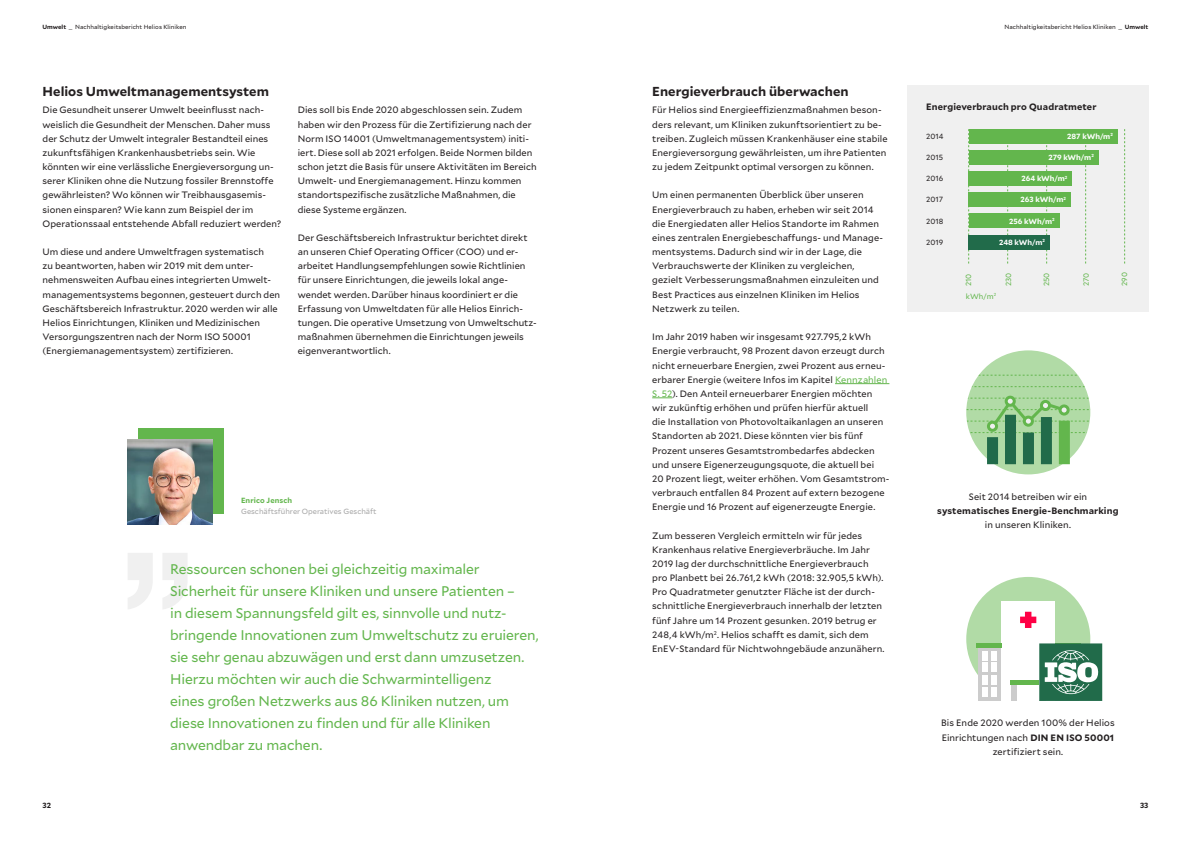
<style>
.page{position:relative;width:1191px;height:842px;background:#fff}
.page>*{position:absolute;margin:0;border:0;box-sizing:border-box;transform-origin:0 0}
.t1{font:14px/22px "Mallory";letter-spacing:-.01em;color:#63b64d}
.t2{font:700 13px "Mallory";color:#231f20}
.t3{font:9.2px/14.2px "Mallory";letter-spacing:.005em;color:#231f20}
.t4{font:700 9.2px "Mallory";letter-spacing:.015em;color:#231f20}
.t5{font:700 7.5px "Mallory";letter-spacing:-.005em;color:#fff}
.t6{font:7.5px "Mallory";color:#a7a7a7}
.t7{font:7.5px "Mallory";color:#231f20}
.t8{font:7.5px "Mallory";color:#63b64d}
.t9{font:700 7.5px "Mallory";letter-spacing:.015em;color:#63b64d}
.t10{font:700 7.5px "Mallory";color:#231f20}
.t11{font:6px "Mallory";letter-spacing:.005em;color:#231f20}
.s1{font-weight:700}
.s2{color:#63b64d}
</style>
<div class="page">
<div style="left:907px;top:85px;width:241px;height:227px;background:#f0f0f0"></div>
<div style="left:966px;top:350px;width:124px;height:124px;background:#b1dba6;border-radius:50%"></div>
<svg style="left:971px;top:386px;width:114px;height:1px"></svg>
<svg style="left:978px;top:375px;width:101px;height:1px"></svg>
<svg style="left:968px;top:143px;width:1px;height:120px"></svg>
<svg style="left:1007px;top:143px;width:1px;height:120px"></svg>
<svg style="left:1046px;top:143px;width:1px;height:120px"></svg>
<svg style="left:1085px;top:143px;width:1px;height:120px"></svg>
<svg style="left:1124px;top:129px;width:1px;height:134px"></svg>
<hr style="left:835px;top:383px;width:54px;height:1px;background:#63b64d">
<svg style="left:652px;top:398px;width:20px;height:1px"></svg>
<div style="left:966px;top:577px;width:124px;height:124px;background:#b1dba6;border-radius:50%"></div>
<div style="left:968px;top:129px;width:149px;height:14px;background:#63b64d"></div>
<div style="left:968px;top:150px;width:130px;height:14px;background:#63b64d"></div>
<div style="left:968px;top:171px;width:103px;height:15px;background:#63b64d"></div>
<div style="left:968px;top:193px;width:103px;height:14px;background:#63b64d"></div>
<div style="left:968px;top:214px;width:91px;height:14px;background:#63b64d"></div>
<div style="left:968px;top:235px;width:81px;height:14px;background:#216b4a"></div>
<div style="left:978px;top:646px;width:23px;height:55px;background:#ccc"></div>
<div style="left:1001px;top:602px;width:54px;height:99px;background:#fff"></div>
<div style="left:982px;top:663px;width:6px;height:9px;background:#fff"></div>
<div style="left:991px;top:663px;width:6px;height:9px;background:#fff"></div>
<div style="left:982px;top:651px;width:6px;height:9px;background:#fff"></div>
<div style="left:991px;top:651px;width:6px;height:9px;background:#fff"></div>
<div style="left:982px;top:687px;width:6px;height:9px;background:#fff"></div>
<div style="left:991px;top:687px;width:6px;height:9px;background:#fff"></div>
<div style="left:982px;top:675px;width:6px;height:9px;background:#fff"></div>
<div style="left:991px;top:675px;width:6px;height:9px;background:#fff"></div>
<div style="left:1010px;top:681px;width:6px;height:20px;background:#ccc"></div>
<hr style="left:1010px;top:680px;width:35px;height:4px;background:#63b64d">
<hr style="left:976px;top:643px;width:25px;height:4px;background:#63b64d">
<svg style="left:1020px;top:612px;width:16px;height:16px"></svg>
<svg style="left:966px;top:397px;width:124px;height:36px"></svg>
<svg style="left:1006px;top:397px;width:8px;height:8px"></svg>
<div style="left:1004px;top:395px;width:12px;height:12px;border:3px solid #63b64d;border-radius:50%"></div>
<svg style="left:988px;top:422px;width:8px;height:8px"></svg>
<div style="left:986px;top:421px;width:12px;height:11px;border:3px solid #63b64d;border-radius:50%"></div>
<div style="left:1024px;top:417px;width:8px;height:8px;background:#f0f0f0;border-radius:50%"></div>
<div style="left:1022px;top:415px;width:12px;height:12px;border:3px solid #63b64d;border-radius:50%"></div>
<svg style="left:1041px;top:401px;width:8px;height:9px"></svg>
<div style="left:1039px;top:400px;width:12px;height:11px;border:3px solid #63b64d;border-radius:50%"></div>
<svg style="left:1060px;top:406px;width:8px;height:8px"></svg>
<div style="left:1058px;top:404px;width:11px;height:12px;border:3px solid #63b64d;border-radius:50%"></div>
<div style="left:987px;top:437px;width:11px;height:27px;background:#216b4a"></div>
<div style="left:1023px;top:433px;width:11px;height:31px;background:#216b4a"></div>
<div style="left:1041px;top:417px;width:11px;height:47px;background:#216b4a"></div>
<div style="left:1005px;top:415px;width:11px;height:49px;background:#216b4a"></div>
<div style="left:1058px;top:421px;width:11px;height:43px;background:#63b64d"></div>
<svg style="left:128px;top:553px;width:59px;height:56px"></svg>
<div style="left:139px;top:429px;width:85px;height:85px;background:#63b64d"></div>
<img style="left:128px;top:439px;width:85px;height:85px">
<svg style="left:1039px;top:643px;width:63px;height:58px;background:#5c927a"></svg>
<p class="t11" style="left:43px;top:23px;width:145px"><span class="s1">Umwelt</span> _ Nachhaltigkeitsbericht Helios Kliniken</p>
<p class="t11" style="left:1004px;top:23px;width:145px">Nachhaltigkeitsbericht Helios Kliniken _ <span class="s1">Umwelt</span></p>
<h2 class="t2" style="left:43px;top:81px;width:228px">Helios Umweltmanagementsystem</h2>
<p class="t3" style="left:43px;top:103px;width:240px">Die Gesundheit unserer Umwelt beeinflusst nach&shy;weislich die Gesundheit der Menschen. Daher muss der Schutz der Umwelt integraler Bestandteil eines zukunftsfähigen Krankenhausbetriebs sein. Wie könnten wir eine verlässliche Energieversorgung un&shy;serer Kliniken ohne die Nutzung fossiler Brennstoffe gewährleisten? Wo können wir Treibhausgasemis&shy;sionen einsparen? Wie kann zum Beispiel der im Operationssaal entstehende Abfall reduziert werden?</p>
<p class="t3" style="left:43px;top:244px;width:239px">Um diese und andere Umweltfragen systematisch<br>zu beantworten, haben wir 2019 mit dem unter&shy;nehmensweiten Aufbau eines integrierten Umwelt&shy;managementsystems begonnen, gesteuert durch den Geschäftsbereich Infrastruktur. 2020 werden wir alle Helios Einrichtungen, Kliniken und Medizinischen Versorgungszentren nach der Norm ISO 50001 (Energiemanagementsystem) zertifizieren.</p>
<p class="t3" style="left:298px;top:103px;width:240px">Dies soll bis Ende 2020 abgeschlossen sein. Zudem haben wir den Prozess für die Zertifizierung nach der Norm ISO 14001 (Umweltmanagementsystem) initi&shy;iert. Diese soll ab 2021 erfolgen. Beide Normen bilden schon jetzt die Basis für unsere Aktivitäten im Bereich Umwelt- und Energiemanagement. Hinzu kommen standortspezifische zusätzliche Maßnahmen, die diese Systeme ergänzen.</p>
<p class="t3" style="left:298px;top:230px;width:240px">Der Geschäftsbereich Infrastruktur berichtet direkt an unseren Chief Operating Officer (COO) und er&shy;arbeitet Handlungsempfehlungen sowie Richtlinien für unsere Einrichtungen, die jeweils lokal ange&shy;wendet werden. Darüber hinaus koordiniert er die Erfassung von Umweltdaten für alle Helios Einrich&shy;tungen. Die operative Umsetzung von Umweltschutz&shy;maßnahmen übernehmen die Einrichtungen jeweils eigenverantwortlich.</p>
<p class="t9" style="left:241px;top:495px;width:53px">Enrico Jensch</p>
<p class="t6" style="left:241px;top:506px;width:137px">Geschäftsführer Operatives Geschäft</p>
<p class="t1" style="left:170px;top:557px;width:370px">Ressourcen schonen bei gleichzeitig maximaler Sicherheit für unsere Kliniken und unsere Patienten –<br>in diesem Spannungsfeld gilt es, sinnvolle und nutz&shy;bringende Innovationen zum Umweltschutz zu eruieren, sie sehr genau abzuwägen und erst dann umzusetzen.<br>Hierzu möchten wir auch die Schwarmintelligenz<br>eines großen Netzwerks aus 86 Kliniken nutzen, um diese Innovationen zu finden und für alle Kliniken anwendbar zu machen.</p>
<h2 class="t2" style="left:652px;top:81px;width:198px">Energieverbrauch überwachen</h2>
<p class="t3" style="left:652px;top:103px;width:237px">Für Helios sind Energieeffizienzmaßnahmen beson&shy;ders relevant, um Kliniken zukunftsorientiert zu be&shy;treiben. Zugleich müssen Krankenhäuser eine stabile Energieversorgung gewährleisten, um ihre Patienten zu jedem Zeitpunkt optimal versorgen zu können.</p>
<p class="t3" style="left:652px;top:188px;width:232px">Um einen permanenten Überblick über unseren Energieverbrauch zu haben, erheben wir seit 2014 die Energiedaten aller Helios Standorte im Rahmen eines zentralen Energiebeschaffungs- und Manage&shy;mentsystems. Dadurch sind wir in der Lage, die Verbrauchswerte der Kliniken zu vergleichen, gezielt Verbesserungsmaßnahmen einzuleiten und Best Practices aus einzelnen Kliniken im Helios Netzwerk zu teilen.</p>
<p class="t3" style="left:652px;top:329px;width:239px">Im Jahr 2019 haben wir insgesamt 927.795,2 kWh Energie verbraucht, 98 Prozent davon erzeugt durch nicht erneuerbare Energien, zwei Prozent aus erneu&shy;erbarer Energie (weitere Infos im Kapitel <span class="s2">Kennzahlen S. 52</span>). Den Anteil erneuerbarer Energien möchten<br>wir zukünftig erhöhen und prüfen hierfür aktuell<br>die Installation von Photovoltaikanlagen an unseren Standorten ab 2021. Diese könnten vier bis fünf Prozent unseres Gesamtstrombedarfes abdecken und unsere Eigenerzeugungsquote, die aktuell bei<br>20 Prozent liegt, weiter erhöhen. Vom Gesamtstrom&shy;verbrauch entfallen 84 Prozent auf extern bezogene Energie und 16 Prozent auf eigenerzeugte Energie.</p>
<p class="t3" style="left:652px;top:528px;width:234px">Zum besseren Vergleich ermitteln wir für jedes Krankenhaus relative Energieverbräuche. Im Jahr 2019 lag der durchschnittliche Energieverbrauch pro Planbett bei 26.761,2 kWh (2018: 32.905,5 kWh).<br>Pro Quadratmeter genutzter Fläche ist der durch&shy;schnittliche Energieverbrauch innerhalb der letzten fünf Jahre um 14 Prozent gesunken. 2019 betrug er 248,4 kWh/m<sup>2</sup>. Helios schafft es damit, sich dem EnEV-Standard für Nichtwohngebäude anzunähern.</p>
<p class="t4" style="left:926px;top:100px;width:172px">Energieverbrauch pro Quadratmeter</p>
<p class="t7" style="left:926px;top:131px;width:19px">2014</p>
<p class="t7" style="left:926px;top:152px;width:18px">2015</p>
<p class="t7" style="left:926px;top:173px;width:19px">2016</p>
<p class="t7" style="left:926px;top:194px;width:18px">2017</p>
<p class="t7" style="left:926px;top:216px;width:19px">2018</p>
<p class="t7" style="left:926px;top:237px;width:19px">2019</p>
<p class="t5" style="left:1067px;top:131px;width:47px">287 kWh/m<sup>2</sup></p>
<p class="t5" style="left:1048px;top:151px;width:47px">279 kWh/m<sup>2</sup></p>
<p class="t5" style="left:1021px;top:173px;width:48px">264 kWh/m<sup>2</sup></p>
<p class="t5" style="left:1020px;top:194px;width:47px">263 kWh/m<sup>2</sup></p>
<p class="t5" style="left:1009px;top:215px;width:47px">256 kWh/m<sup>2</sup></p>
<p class="t5" style="left:999px;top:237px;width:48px">248 kWh/m<sup>2</sup></p>
<p class="t8" style="left:963px;top:286px;width:14px;rotate:-90deg">210</p>
<p class="t8" style="left:1003px;top:286px;width:15px;rotate:-90deg">230</p>
<p class="t8" style="left:1041px;top:286px;width:15px;rotate:-90deg">250</p>
<p class="t8" style="left:1081px;top:286px;width:15px;rotate:-90deg">270</p>
<p class="t8" style="left:1119px;top:286px;width:15px;rotate:-90deg">290</p>
<p class="t8" style="left:965px;top:291px;width:32px">kWh/m<sup>2</sup></p>
<p class="t3" style="left:968px;top:489px;width:120px">Seit 2014 betreiben wir ein</p>
<p class="t4" style="left:937px;top:504px;width:183px">systematisches Energie-Benchmarking</p>
<p class="t3" style="left:985px;top:517px;width:88px">in unseren Kliniken.</p>
<p class="t3" style="left:941px;top:716px;width:175px;text-align:center">Bis Ende 2020 werden 100% der Helios<br>Einrichtungen nach <span class="s1">DIN EN ISO 50001 </span>zertifiziert sein.</p>
<p class="t10" style="left:43px;top:800px;width:10px">32</p>
<p class="t10" style="left:1140px;top:800px;width:10px">33</p>
</div>
